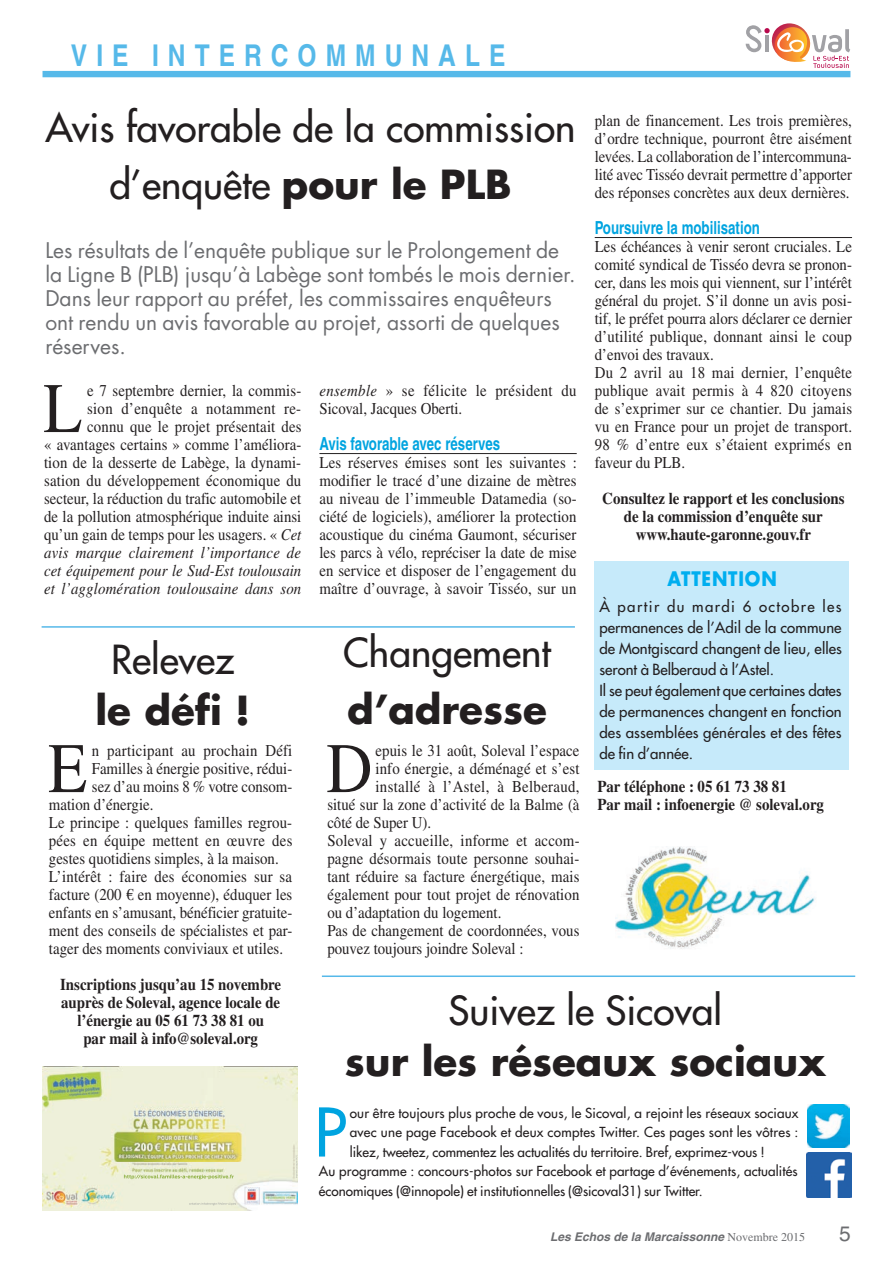
<style>
.page{position:relative;width:893px;height:1263px;background:#fff}
.page>*{position:absolute;margin:0;border:0;box-sizing:border-box;transform-origin:0 0}
.t1{font:70.95px "Times";color:#231f20;scale:.9 1}
.t2{font:65.25px "Futura";color:#00a4e0}
.t3{font:39px/57px "Futura";color:#231f20;text-align:center}
.t4{font:700 39px "Futura";color:#231f20}
.t5{font:700 condensed 30px "Helvetica";letter-spacing:.3em;color:#56b9e9}
.t6{font:21px/24px "Futura";color:#6c6d70}
.t7{font:21px "Helvetica";color:#6c6d70}
.t8{font:700 19.5px "Futura";letter-spacing:.045em;color:#00aeef;scale:.9 1}
.t9{font:700 condensed 18px "Helvetica";color:#00a4e0;scale:.9 1}
.t10{font:16.5px/18px "Times";letter-spacing:.005em;color:#231f20;text-align:justify;scale:.9 1}
.t11{font:700 16.5px/18px "Times";color:#231f20;text-align:center;scale:.9 1}
.t12{font:16.5px/18px "Times";letter-spacing:.025em;color:#231f20;scale:.9 1}
.t13{font:15px/21px "Futura";letter-spacing:.005em;color:#231f20}
.t14{font:13.5px "Futura";letter-spacing:.01em;color:#231f20}
.t15{font:italic 700 12px "Helvetica";color:#6c6d70}
.s1{font-weight:700}
.s2{font-style:italic}
.s3{font-family:"Times";font-weight:400;font-style:normal}
</style>
<div class="page">
<div style="left:43px;top:71px;width:807px;height:6px;background:#56b9e9"></div>
<svg style="left:746px;top:23px;width:104px;height:45px"></svg>
<img style="left:43px;top:1066px;width:255px;height:144px">
<img style="left:615px;top:846px;width:200px;height:103px">
<img style="left:806px;top:1152px;width:45px;height:46px">
<img style="left:807px;top:1105px;width:43px;height:42px">
<hr style="left:42px;top:626px;width:533px;height:2px;background:#56b9e9">
<div style="left:594px;top:561px;width:254px;height:209px;background:#c6eafa"></div>
<hr style="left:322px;top:975px;width:533px;height:2px;background:#56b9e9">
<hr style="left:319px;top:453px;width:258px;height:1px;background:#231f20">
<hr style="left:595px;top:237px;width:257px;height:1px;background:#231f20">
<h3 class="t5" style="left:71px;top:37px;width:436px">VIE INTERCOMMUNALE</h3>
<h3 class="t3" style="left:46px;top:98px;width:531px">Avis favorable de la commission d’enquête <span class="s1">pour le PLB</span></h3>
<p class="t6" style="left:45px;top:239px;width:532px">Les résultats de l’enquête publique sur le Prolongement de la Ligne B (PLB) jusqu’à Labège sont tombés le mois dernier.<br>Dans leur rapport au préfet, les commissaires enquêteurs ont rendu un avis favorable au projet, assorti de quelques réserves.</p>
<p class="t10" style="left:595px;top:111px;width:287px">plan de financement. Les trois premières, d’ordre technique, pourront être aisément levées. La collaboration de l’intercommuna&shy;lité avec Tisséo devrait permettre d’apporter des réponses concrètes aux deux dernières.</p>
<p class="t9" style="left:595px;top:217px;width:185px">Poursuivre la mobilisation</p>
<p class="t10" style="left:595px;top:237px;width:288px;text-align:left">Les échéances à venir seront cruciales. Le comité syndical de Tisséo devra se pronon&shy;cer, dans les mois qui viennent, sur l’intérêt général du projet. S’il donne un avis posi&shy;tif, le préfet pourra alors déclarer ce dernier d’utilité publique, donnant ainsi le coup d’envoi des travaux.<br>Du 2 avril au 18 mai dernier, l’enquête publique avait permis à 4 820 citoyens de s’exprimer sur ce chantier. Du jamais vu en France pour un projet de transport.<br>98 % d’entre eux s’étaient exprimés en faveur du PLB.</p>
<p class="t11" style="left:602px;top:489px;width:271px">Consultez le rapport et les conclusions de la commission d’enquête sur www.haute-garonne.gouv.fr</p>
<p class="t10" style="left:44px;top:381px;width:288px;text-align:right">e 7 septembre dernier, la commis-<br>sion d’enquête a notamment re-<br>connu que le projet présentait des<br>« avantages certains » comme l’améliora&shy;tion de la desserte de Labège, la dynami&shy;sation du développement économique du secteur, la réduction du trafic automobile et de la pollution atmosphérique induite ainsi qu’un gain de temps pour les usagers. « <span class="s2">Cet avis marque clairement l’importance de cet équipement pour le Sud-Est toulousain et l’agglomération toulousaine dans son</span></p>
<p class="t12" style="left:319px;top:381px;width:287px"><span class="s2">ensemble</span> » se félicite le président du<br>Sicoval, Jacques Oberti.</p>
<h1 class="t1" style="left:43px;top:368px;width:45px">L</h1>
<p class="t9" style="left:319px;top:433px;width:202px">Avis favorable avec réserves</p>
<p class="t10" style="left:319px;top:453px;width:288px">Les réserves émises sont les suivantes : modifier le tracé d’une dizaine de mètres au niveau de l’immeuble Datamedia (so&shy;ciété de logiciels), améliorer la protection acoustique du cinéma Gaumont, sécuriser les parcs à vélo, repréciser la date de mise en service et disposer de l’engagement du maître d’ouvrage, à savoir Tisséo, sur un</p>
<p class="t8" style="left:667px;top:566px;width:123px">ATTENTION</p>
<p class="t13" style="left:599px;top:596px;width:244px">À partir du mardi 6 octobre les permanences de l’Adil de la commune de Montgiscard changent de lieu, elles seront à Belberaud à l’Astel.<br>Il se peut également que certaines dates de permanences changent en fonction des assemblées générales et des fêtes de fin d’année.</p>
<h3 class="t3" style="left:343px;top:624px;width:209px">Changement</h3>
<h3 class="t4" style="left:347px;top:683px;width:201px">d’adresse</h3>
<h3 class="t3" style="left:111px;top:630px;width:125px">Relevez</h3>
<h3 class="t4" style="left:96px;top:684px;width:156px">le défi !</h3>
<h1 class="t1" style="left:48px;top:728px;width:45px">E</h1>
<p class="t10" style="left:92px;top:741px;width:224px">n participant au prochain Défi</p>
<h1 class="t1" style="left:326px;top:728px;width:53px">D</h1>
<p class="t10" style="left:376px;top:741px;width:228px">epuis le 31 août, Soleval l’espace</p>
<p class="t10" style="left:92px;top:759px;width:224px">Familles à énergie positive, rédui-</p>
<p class="t10" style="left:92px;top:777px;width:224px">sez d’au moins 8 % votre consom-</p>
<p class="t10" style="left:49px;top:795px;width:118px">mation d’énergie.</p>
<p class="t10" style="left:49px;top:813px;width:272px">Le principe : quelques familles regrou-</p>
<p class="t10" style="left:49px;top:831px;width:272px">pées en équipe mettent en œuvre des</p>
<p class="t10" style="left:49px;top:849px;width:257px">gestes quotidiens simples, à la maison.</p>
<p class="t10" style="left:49px;top:867px;width:272px">L’intérêt : faire des économies sur sa</p>
<p class="t10" style="left:49px;top:885px;width:272px">facture (200 € en moyenne), éduquer les</p>
<p class="t10" style="left:49px;top:903px;width:272px">enfants en s’amusant, bénéficier gratuite-</p>
<p class="t10" style="left:49px;top:921px;width:272px">ment des conseils de spécialistes et par-</p>
<p class="t10" style="left:49px;top:939px;width:262px">tager des moments conviviaux et utiles.</p>
<p class="t11" style="left:60px;top:975px;width:247px">Inscriptions jusqu’au 15 novembre auprès de Soleval, agence locale de l’énergie au 05 61 73 38 81 ou<br>par mail à info@soleval.org</p>
<p class="t10" style="left:376px;top:759px;width:228px">info énergie, a déménagé et s’est</p>
<p class="t10" style="left:376px;top:777px;width:228px">installé à l’Astel, à Belberaud,</p>
<p class="t10" style="left:327px;top:795px;width:282px">situé sur la zone d’activité de la Balme (à</p>
<p class="t10" style="left:327px;top:813px;width:117px">côté de Super U).</p>
<p class="t10" style="left:327px;top:831px;width:282px">Soleval y accueille, informe et accom-</p>
<p class="t10" style="left:327px;top:849px;width:282px">pagne désormais toute personne souhai-</p>
<p class="t10" style="left:327px;top:867px;width:282px">tant réduire sa facture énergétique, mais</p>
<p class="t10" style="left:327px;top:885px;width:282px">également pour tout projet de rénovation</p>
<p class="t10" style="left:327px;top:903px;width:195px">ou d’adaptation du logement.</p>
<p class="t10" style="left:327px;top:921px;width:282px">Pas de changement de coordonnées, vous</p>
<p class="t10" style="left:327px;top:939px;width:219px">pouvez toujours joindre Soleval :</p>
<p class="t11" style="left:598px;top:777px;width:253px;text-align:left">Par téléphone : 05 61 73 38 81<br>Par mail : infoenergie @ soleval.org</p>
<h3 class="t3" style="left:449px;top:982px;width:275px">Suivez le Sicoval</h3>
<h3 class="t4" style="left:345px;top:1035px;width:482px">sur les réseaux sociaux</h3>
<h2 class="t2" style="left:314px;top:1090px;width:34px">P</h2>
<p class="t14" style="left:350px;top:1104px;width:450px">our être toujours plus proche de vous, le Sicoval, a rejoint les réseaux sociaux</p>
<p class="t14" style="left:350px;top:1123px;width:450px">avec une page Facebook et deux comptes Twitter. Ces pages sont les vôtres :</p>
<p class="t14" style="left:350px;top:1143px;width:417px">likez, tweetez, commentez les actualités du territoire. Bref, exprimez-vous !</p>
<p class="t14" style="left:319px;top:1162px;width:480px">Au programme : concours-photos sur Facebook et partage d’événements, actualités</p>
<p class="t14" style="left:319px;top:1182px;width:385px">économiques (@innopole) et institutionnelles (@sicoval31) sur Twitter.</p>
<p class="t15" style="left:550px;top:1229px;width:257px">Les Echos de la Marcaissonne <span class="s3">Novembre 2015</span></p>
<p class="t7" style="left:839px;top:1221px;width:13px">5</p>
</div>
